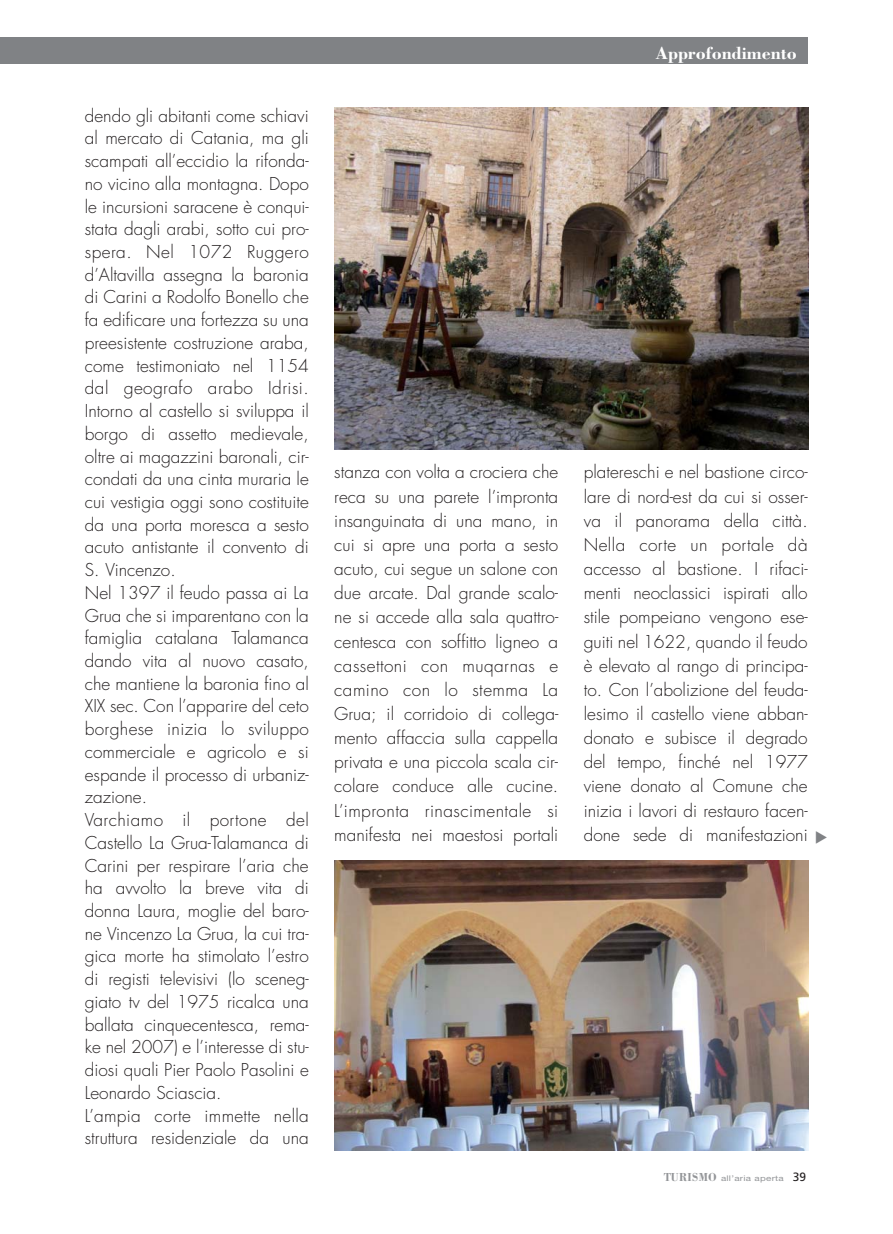
<style>
.page{position:relative;width:893px;height:1234px;background:#fff}
.page>*{position:absolute;margin:0;border:0;box-sizing:border-box;transform-origin:0 0}
.t1{font:700 18px "Bodoni";color:#fff}
.t2{font:300 17.25px/22.6px "Futura";color:#231f20;text-align:justify}
.t3{font:7.8px "Helvetica Neue";letter-spacing:.03em;color:#939598;scale:1.25 1}
.s1{font-family:"Bodoni";font-weight:700;font-size:12px}
.s2{font-family:"Frutiger";font-size:12px;color:#231f20}
</style>
<div class="page">
<div style="left:0;top:38px;width:808px;height:26px;background:#808285"></div>
<img style="left:335px;top:107px;width:473px;height:342px">
<img style="left:335px;top:860px;width:473px;height:289px">
<p class="t2" style="left:85px;top:105px;width:225px;text-align:left">dendo gli abitanti come schiavi al mercato di Catania, ma gli scampati all’eccidio la rifonda&shy;no vicino alla montagna. Dopo le incursioni saracene è conqui&shy;stata dagli arabi, sotto cui pro&shy;spera. Nel 1072 Ruggero d’Altavilla assegna la baronia di Carini a Rodolfo Bonello che fa edificare una fortezza su una preesistente costruzione araba, come testimoniato nel 1154 dal geografo arabo Idrisi.<br>Intorno al castello si sviluppa il borgo di assetto medievale, oltre ai magazzini baronali, cir&shy;condati da una cinta muraria le cui vestigia oggi sono costituite da una porta moresca a sesto acuto antistante il convento di<br>S. Vincenzo.<br>Nel 1397 il feudo passa ai La<br>Grua che si imparentano con la famiglia catalana Talamanca dando vita al nuovo casato, che mantiene la baronia fino al<br>XIX sec. Con l’apparire del ceto borghese inizia lo sviluppo commerciale e agricolo e si espande il processo di urbaniz&shy;zazione.<br>Varchiamo il portone del<br>Castello La Grua-Talamanca di<br>Carini per respirare l’aria che ha avvolto la breve vita di donna Laura, moglie del baro&shy;ne Vincenzo La Grua, la cui tra&shy;gica morte ha stimolato l’estro di registi televisivi (lo sceneg&shy;giato tv del 1975 ricalca una ballata cinquecentesca, rema&shy;ke nel 2007) e l’interesse di stu&shy;diosi quali Pier Paolo Pasolini e<br>Leonardo Sciascia.<br>L’ampia corte immette nella struttura residenziale da una</p>
<p class="t1" style="left:656px;top:46px;width:143px">Approfondimento</p>
<p class="t2" style="left:334px;top:461px;width:225px;line-height:24.2px">stanza con volta a crociera che reca su una parete l’impronta insanguinata di una mano, in cui si apre una porta a sesto acuto, cui segue un salone con due arcate. Dal grande scalo&shy;ne si accede alla sala quattro&shy;centesca con soffitto ligneo a cassettoni con muqarnas e camino con lo stemma La Grua; il corridoio di collega&shy;mento affaccia sulla cappella privata e una piccola scala cir&shy;colare conduce alle cucine.<br>L’impronta rinascimentale si manifesta nei maestosi portali</p>
<p class="t2" style="left:584px;top:461px;width:225px;line-height:24.2px">platereschi e nel bastione circo&shy;lare di nord-est da cui si osser&shy;va il panorama della città.<br>Nella corte un portale dà accesso al bastione. I rifaci&shy;menti neoclassici ispirati allo stile pompeiano vengono ese&shy;guiti nel 1622, quando il feudo è elevato al rango di principa&shy;to. Con l’abolizione del feuda&shy;lesimo il castello viene abban&shy;donato e subisce il degrado del tempo, finché nel 1977 viene donato al Comune che inizia i lavori di restauro facen&shy;done sede di manifestazioni</p>
<p class="t3" style="left:664px;top:1174px;width:115px"><span class="s1">TURISMO</span> all’aria aperta <span class="s2">39</span></p>
</div>
